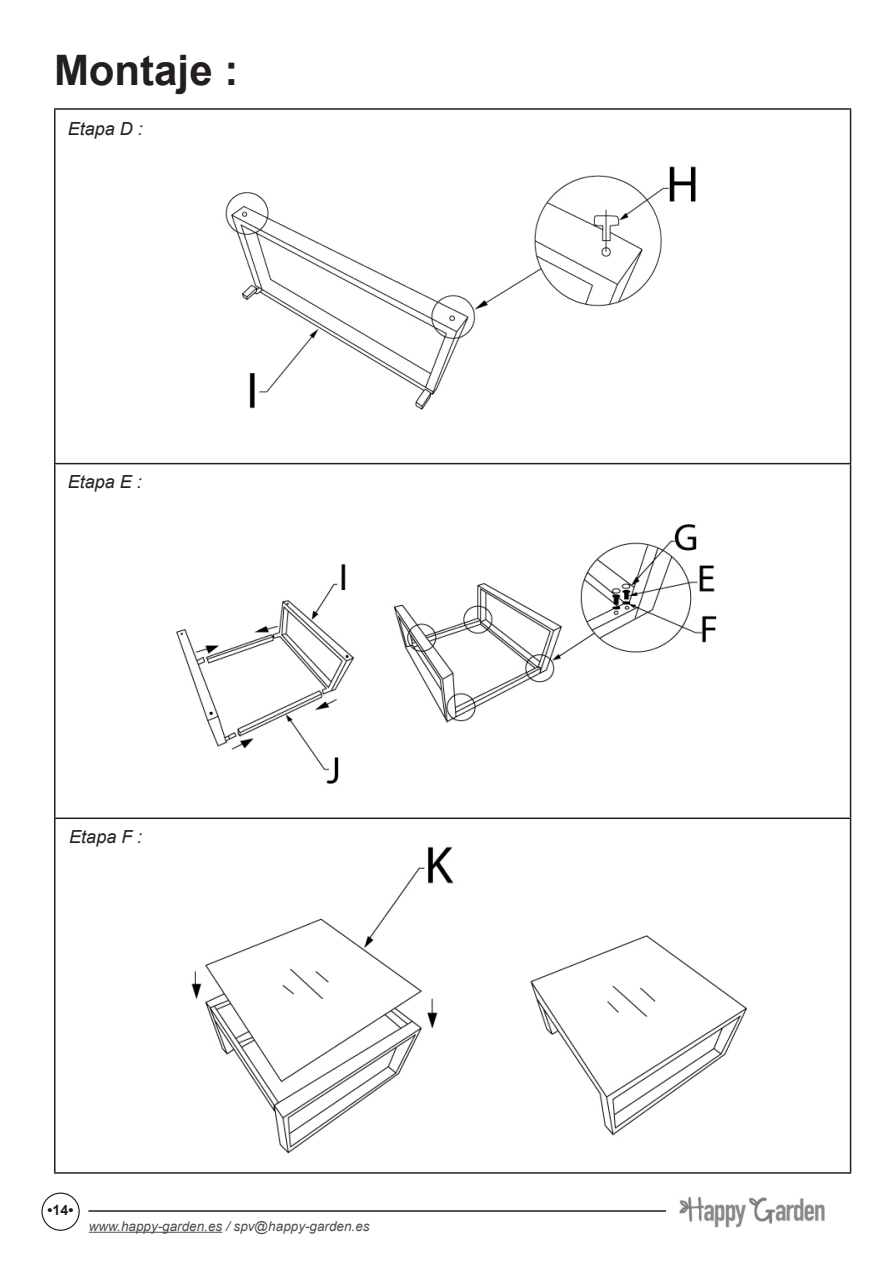
<style>
.page{position:relative;width:893px;height:1263px;background:#fff}
.page>*{position:absolute;margin:0;border:0;box-sizing:border-box;transform-origin:0 0}
.P3_4_5_6_7_TITRE{font:700 42px "Arial";color:#231f20}
.P5_Montage_-_Etapes{font:italic 18px "Arial";color:#231f20}
.t1{font:700 14.25px "Arial";color:#231f20}
.t2{font:italic 13.5px "Arial";color:#4b4c4d}
</style>
<div class="page">
<hr style="left:88px;top:1210px;width:750px;height:2px;background:#231f20">
<hr style="left:89px;top:1232px;width:133px;height:1px;background:#4b4c4d">
<div style="left:41px;top:1192px;width:39px;height:39px;border:1px solid #231f20;border-radius:50%"></div>
<img style="left:666px;top:1196px;width:172px;height:32px">
<hr style="left:54px;top:108px;width:797px;height:2px;background:#231f20">
<hr style="left:54px;top:110px;width:2px;height:353px;background:#231f20">
<hr style="left:850px;top:110px;width:1px;height:353px;background:#231f20">
<hr style="left:54px;top:463px;width:797px;height:1px;background:#231f20">
<hr style="left:54px;top:464px;width:2px;height:353px;background:#231f20">
<hr style="left:850px;top:464px;width:1px;height:353px;background:#231f20">
<hr style="left:54px;top:817px;width:797px;height:2px;background:#231f20">
<hr style="left:54px;top:819px;width:2px;height:353px;background:#231f20">
<hr style="left:850px;top:819px;width:1px;height:353px;background:#231f20">
<hr style="left:54px;top:1172px;width:797px;height:2px;background:#231f20">
<img style="left:225px;top:166px;width:471px;height:244px">
<img style="left:176px;top:524px;width:541px;height:260px">
<img style="left:191px;top:846px;width:557px;height:308px">
<p class="P3_4_5_6_7_TITRE" style="left:54px;top:40px;width:186px">Montaje :</p>
<p class="P5_Montage_-_Etapes" style="left:68px;top:117px;width:77px">Etapa D :</p>
<p class="P5_Montage_-_Etapes" style="left:68px;top:470px;width:76px">Etapa E :</p>
<p class="P5_Montage_-_Etapes" style="left:69px;top:825px;width:74px">Etapa F :</p>
<p class="t1" style="left:48px;top:1200px;width:27px">•14•</p>
<p class="t2" style="left:89px;top:1217px;width:282px">www.happy-garden.es / spv@happy-garden.es</p>
</div>
